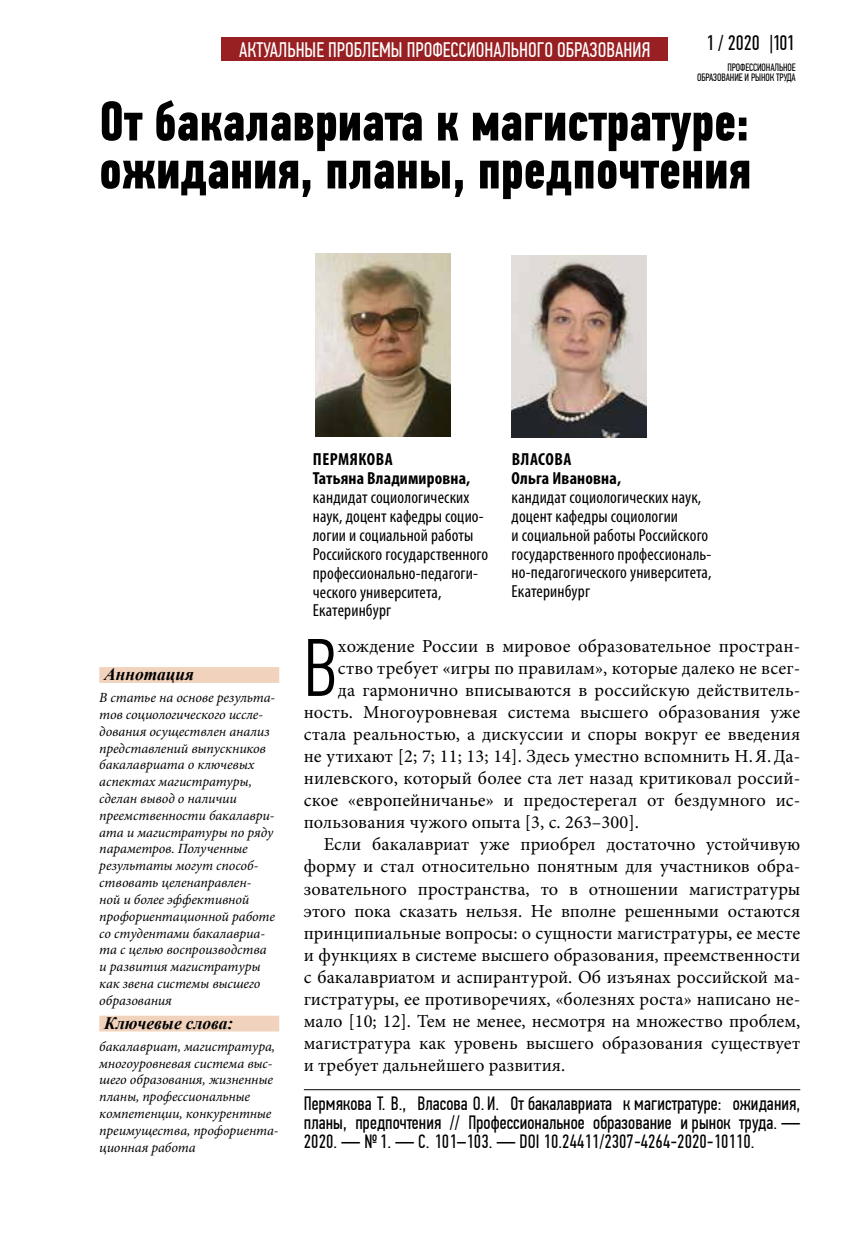
<style>
.page{position:relative;width:844px;height:1241px;background:#fff}
.page>*{position:absolute;margin:0;border:0;box-sizing:border-box;transform-origin:0 0}
.t1{font:300 81.73px "PF Din Text Comp Pro";color:#000}
.t2{font:700 56px/47.9px "PF Din Text Comp Pro";color:#000}
.t3{font:21px "PF Din Text Comp Pro";color:#fff}
.t4{font:21px "PF Din Text Comp Pro";color:#000}
.t5{font:19.25px/19.2px "PF Din Text Comp Pro";letter-spacing:.005em;color:#000;text-align:justify}
.t6{font:18.38px "Minion Pro";letter-spacing:.005em;color:#000}
.t7{font:condensed 17.5px/18.9px "Myriad Pro";letter-spacing:.01em;color:#000}
.t8{font:700 condensed 17.5px/18.9px "Myriad Pro";letter-spacing:.01em;color:#000}
.t9{font:italic 700 17.5px "Times New Roman";letter-spacing:-.005em;color:#000}
.t10{font:italic 14px/16.8px "Minion Pro";letter-spacing:-.005em;color:#000}
.t11{font:10.67px/10.8px "PF Din Text Comp Pro";letter-spacing:-.01em;color:#000;text-align:right}
</style>
<div class="page">
<img style="left:315px;top:253px;width:135px;height:183px">
<img style="left:511px;top:255px;width:135px;height:182px">
<hr style="left:304px;top:1089px;width:496px;height:1px;background:#000">
<div style="left:99px;top:667px;width:180px;height:15px;background:#f1d2bc"></div>
<div style="left:99px;top:1015px;width:180px;height:16px;background:#f1d2bc"></div>
<div style="left:221px;top:37px;width:447px;height:24px;background:#981f22"></div>
<p class="t3" style="left:239px;top:38px;width:412px">АКТУАЛЬНЫЕ ПРОБЛЕМЫ ПРОФЕССИОНАЛЬНОГО ОБРАЗОВАНИЯ</p>
<p class="t4" style="left:706px;top:31px;width:90px">1 / 2020 | 101</p>
<p class="t11" style="left:697px;top:62px;width:100px">ПРОФЕССИОНАЛЬНОЕ<br>ОБРАЗОВАНИЕ И РЫНОК ТРУДА</p>
<h2 class="t2" style="left:99px;top:98px;width:653px">От бакалавриата к магистратуре: ожидания, планы, предпочтения</h2>
<p class="t9" style="left:104px;top:662px;width:91px">Аннотация</p>
<p class="t10" style="left:99px;top:689px;width:177px">В статье на основе результа&shy;тов социологического иссле&shy;дования осуществлен анализ представлений выпускников бакалавриата о ключевых аспектах магистратуры, сделан вывод о наличии преемственности бакалаври&shy;ата и магистратуры по ряду параметров. Полученные результаты могут способ&shy;ствовать целенаправлен&shy;ной и более эффективной профориентационной работе со студентами бакалавриа&shy;та с целью воспроизводства и развития магистратуры как звена системы высшего образования</p>
<p class="t9" style="left:104px;top:1010px;width:131px">Ключевые слова:</p>
<p class="t10" style="left:99px;top:1037px;width:181px">бакалавриат, магистратура, многоуровневая система выс&shy;шего образования, жизненные планы, профессиональные компетенции, конкурентные преимущества, профориента&shy;ционная работа</p>
<p class="t8" style="left:313px;top:449px;width:159px">ПЕРМЯКОВА<br>Татьяна Владимировна,</p>
<p class="t7" style="left:313px;top:487px;width:177px">кандидат социологических наук, доцент кафедры социо&shy;логии и социальной работы<br>Российского государственного профессионально-педагоги&shy;ческого университета,<br>Екатеринбург</p>
<p class="t8" style="left:511px;top:449px;width:111px">ВЛАСОВА<br>Ольга Ивановна,</p>
<p class="t7" style="left:511px;top:487px;width:201px">кандидат социологических наук, доцент кафедры социологии<br>и социальной работы Российского государственного профессиональ&shy;но-педагогического университета,<br>Екатеринбург</p>
<h1 class="t1" style="left:304px;top:621px;width:35px">В</h1>
<p class="t6" style="left:338px;top:633px;width:464px">хождение России в мировое образовательное простран-</p>
<p class="t6" style="left:338px;top:655px;width:463px">ство требует «игры по правилам», которые далеко не всег-</p>
<p class="t6" style="left:338px;top:677px;width:463px">да гармонично вписываются в российскую действитель-</p>
<p class="t6" style="left:304px;top:699px;width:498px">ность. Многоуровневая система высшего образования уже</p>
<p class="t6" style="left:304px;top:721px;width:498px">стала реальностью, а дискуссии и споры вокруг ее введения</p>
<p class="t6" style="left:304px;top:743px;width:498px">не утихают [2; 7; 11; 13; 14]. Здесь уместно вспомнить Н.Я.Да-</p>
<p class="t6" style="left:304px;top:765px;width:498px">нилевского, который более ста лет назад критиковал россий-</p>
<p class="t6" style="left:304px;top:788px;width:498px">ское «европейничанье» и предостерегал от бездумного ис-</p>
<p class="t6" style="left:304px;top:810px;width:336px">пользования чужого опыта [3, с. 263–300].</p>
<p class="t6" style="left:323px;top:832px;width:478px">Если бакалавриат уже приобрел достаточно устойчивую</p>
<p class="t6" style="left:304px;top:854px;width:498px">форму и стал относительно понятным для участников обра-</p>
<p class="t6" style="left:304px;top:876px;width:498px">зовательного пространства, то в отношении магистратуры</p>
<p class="t6" style="left:304px;top:898px;width:498px">этого пока сказать нельзя. Не вполне решенными остаются</p>
<p class="t6" style="left:304px;top:920px;width:498px">принципиальные вопросы: о сущности магистратуры, ее месте</p>
<p class="t6" style="left:304px;top:942px;width:498px">и функциях в системе высшего образования, преемственности</p>
<p class="t6" style="left:304px;top:964px;width:498px">с бакалавриатом и аспирантурой. Об изъянах российской ма-</p>
<p class="t6" style="left:304px;top:986px;width:498px">гистратуры, ее противоречиях, «болезнях роста» написано не-</p>
<p class="t6" style="left:304px;top:1008px;width:498px">мало [10; 12]. Тем не менее, несмотря на множество проблем,</p>
<p class="t6" style="left:304px;top:1030px;width:498px">магистратура как уровень высшего образования существует</p>
<p class="t6" style="left:304px;top:1052px;width:263px">и требует дальнейшего развития.</p>
<p class="t5" style="left:304px;top:1093px;width:498px">Пермякова Т. В., Власова О. И. От бакалавриата к магистратуре: ожидания, планы, предпочтения // Профессиональное образование и рынок труда. — 2020. — №1. — С. 101–103. — DOI 10.24411/2307-4264-2020-10110.</p>
</div>
